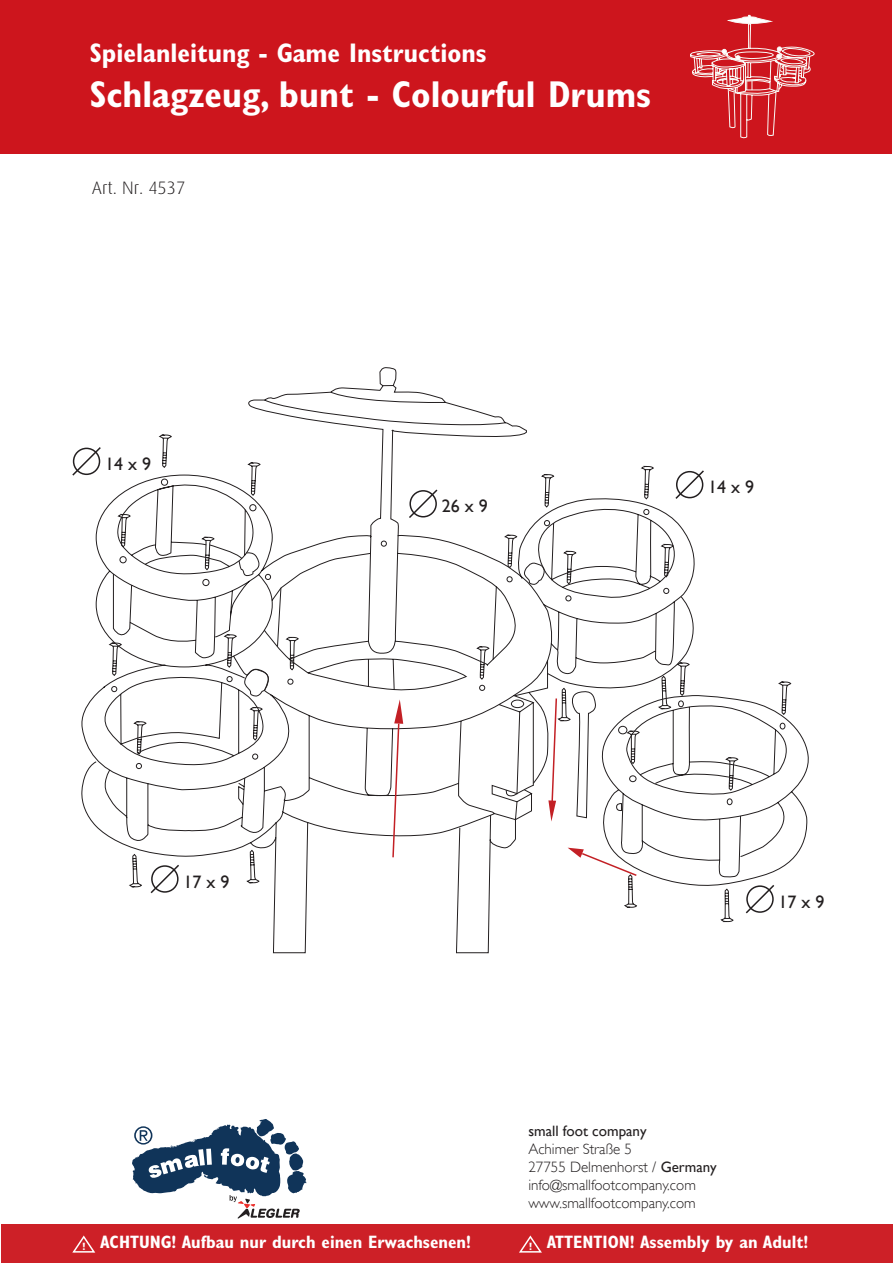
<style>
.page{position:relative;width:893px;height:1263px;background:#fff}
.page>*{position:absolute;margin:0;border:0;box-sizing:border-box;transform-origin:0 0}
.t1{font:700 condensed 37.5px "Gill Sans Std";color:#fff}
.t2{font:700 condensed 27px "Gill Sans Std";color:#fff}
.t3{font:700 condensed 18px "Gill Sans Std";color:#fff}
.t4{font:18px "Gill Sans";color:#231f20}
.t5{font:300 18px "Dax";color:#231f20}
.t6{font:300 15px/18px "Gill Sans";color:#231f20}
.t7{font:15px "Gill Sans";color:#231f20}
.s1{font-weight:400}
</style>
<div class="page">
<svg style="left:81px;top:367px;width:728px;height:494px"></svg>
<svg style="left:109px;top:413px;width:682px;height:541px"></svg>
<svg style="left:111px;top:540px;width:461px;height:229px"></svg>
<svg style="left:119px;top:478px;width:142px;height:108px"></svg>
<svg style="left:244px;top:668px;width:25px;height:28px"></svg>
<svg style="left:568px;top:848px;width:70px;height:29px"></svg>
<svg style="left:391px;top:699px;width:12px;height:160px"></svg>
<svg style="left:277px;top:587px;width:5px;height:60px"></svg>
<div style="left:0;top:0;width:892px;height:153px;background:#cd151d"></div>
<div style="left:1px;top:1225px;width:892px;height:38px;background:#cd2027"></div>
<svg style="left:132px;top:1119px;width:175px;height:100px"></svg>
<svg style="left:72px;top:1235px;width:24px;height:18px"></svg>
<svg style="left:519px;top:1235px;width:23px;height:18px"></svg>
<svg style="left:674px;top:469px;width:32px;height:31px"></svg>
<svg style="left:744px;top:883px;width:32px;height:32px"></svg>
<svg style="left:72px;top:445px;width:30px;height:32px"></svg>
<svg style="left:149px;top:863px;width:32px;height:32px"></svg>
<svg style="left:407px;top:488px;width:32px;height:32px"></svg>
<svg style="left:689px;top:15px;width:138px;height:139px"></svg>
<svg style="left:504px;top:697px;width:282px;height:124px"></svg>
<svg style="left:524px;top:562px;width:21px;height:23px"></svg>
<h2 class="t2" style="left:90px;top:37px;width:398px">Spielanleitung - Game Instructions</h2>
<h1 class="t1" style="left:90px;top:72px;width:563px">Schlagzeug, bunt - Colourful Drums</h1>
<p class="t5" style="left:92px;top:178px;width:95px">Art. Nr. 4537</p>
<p class="t4" style="left:105px;top:453px;width:48px">14 x 9</p>
<p class="t4" style="left:183px;top:871px;width:48px">17 x 9</p>
<p class="t4" style="left:442px;top:496px;width:48px">26 x 9</p>
<p class="t4" style="left:708px;top:477px;width:48px">14 x 9</p>
<p class="t4" style="left:778px;top:891px;width:48px">17 x 9</p>
<p class="t7" style="left:528px;top:1122px;width:120px">small foot company</p>
<p class="t6" style="left:528px;top:1140px;width:190px">Achimer Straße 5<br>27755 Delmenhorst / <span class="s1">Germany </span>info@smallfootcompany.com www.smallfootcompany.com</p>
<p class="t3" style="left:82px;top:1231px;width:390px"><sub>!</sub> ACHTUNG! Aufbau nur durch einen Erwachsenen!</p>
<p class="t3" style="left:529px;top:1231px;width:281px"><sub>!</sub> ATTENTION! Assembly by an Adult!</p>
</div>
